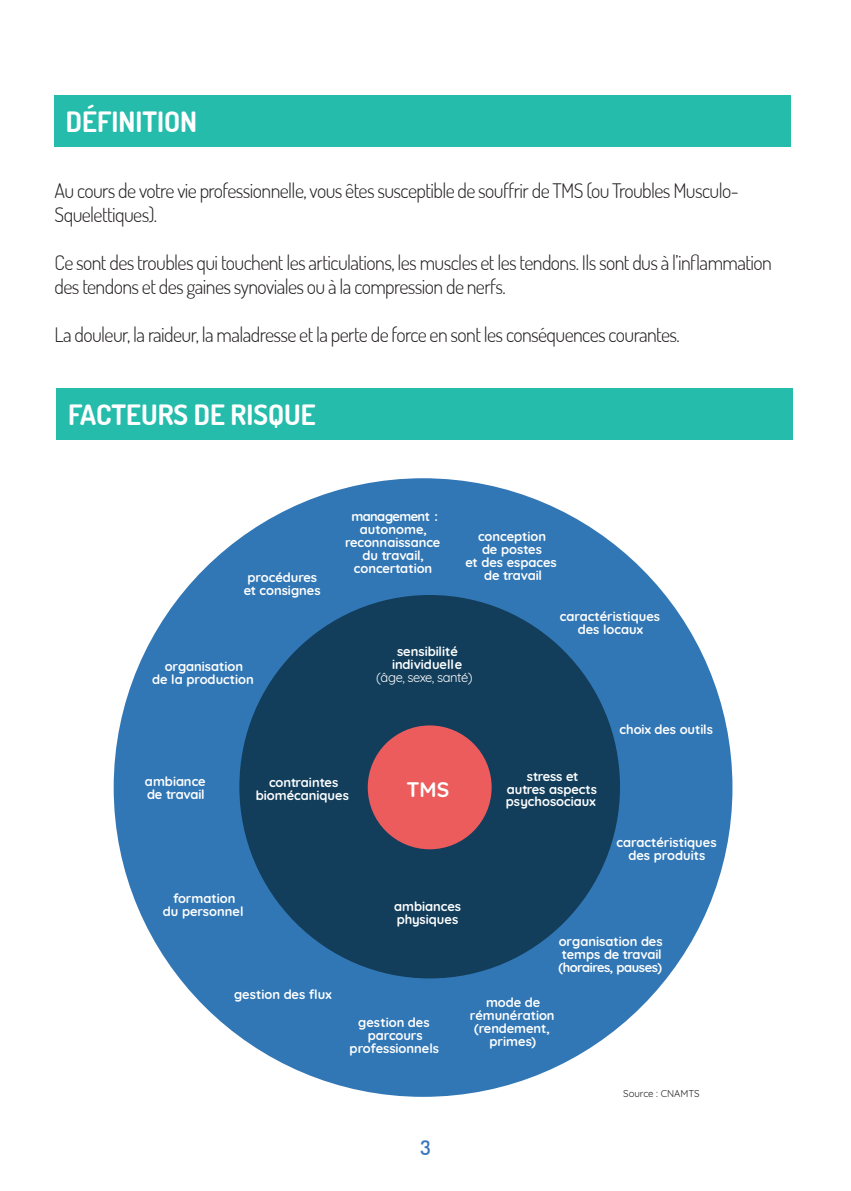
<style>
.page{position:relative;width:851px;height:1191px;background:#fff}
.page>*{position:absolute;margin:0;border:0;box-sizing:border-box;transform-origin:0 0}
.t1{font:700 28px "Dosis";color:#fff}
.t2{font:700 21px "Quicksand";color:#fff}
.t3{font:300 20px/24px "Dosis";letter-spacing:-.03em;color:#231f20}
.t4{font:600 20px "Dosis";color:#3977bc}
.t5{font:700 13px/13px "Quicksand";color:#fff;text-align:center}
.t6{font:13px "Quicksand";letter-spacing:-.03em;color:#fff}
.t7{font:9.6px "Quicksand";color:#231f20}
</style>
<div class="page">
<div style="left:55px;top:96px;width:735px;height:51px;background:#25bcac"></div>
<div style="left:57px;top:388px;width:735px;height:51px;background:#25bcac"></div>
<div style="left:114px;top:478px;width:618px;height:618px;background:#3277b5;border-radius:50%"></div>
<div style="left:239px;top:595px;width:381px;height:383px;background:#123e5c;border-radius:50%"></div>
<div style="left:367px;top:725px;width:124px;height:124px;background:#ec5c5c;border-radius:50%"></div>
<h1 class="t1" style="left:66px;top:111px;width:133px">DÉFINITION</h1>
<h3 class="t3" style="left:55px;top:181px;width:685px">Au cours de votre vie professionnelle, vous êtes susceptible de souffrir de TMS (ou Troubles Musculo-<br>Squelettiques).</h3>
<h3 class="t3" style="left:55px;top:250px;width:718px">Ce sont des troubles qui touchent les articulations, les muscles et les tendons. Ils sont dus à l’inflammation des tendons et des gaines synoviales ou à la compression de nerfs.</h3>
<h3 class="t3" style="left:55px;top:325px;width:626px">La douleur, la raideur, la maladresse et la perte de force en sont les conséquences courantes.</h3>
<h1 class="t1" style="left:68px;top:404px;width:249px">FACTEURS DE RISQUE</h1>
<p class="t5" style="left:244px;top:571px;width:78px;text-align:left">procédures et consignes</p>
<p class="t5" style="left:152px;top:661px;width:103px">organisation<br>de la production</p>
<p class="t5" style="left:345px;top:510px;width:97px">management : autonome, reconnaissance du travail, concertation</p>
<p class="t5" style="left:465px;top:531px;width:93px">conception<br>de postes<br>et des espaces de travail</p>
<p class="t5" style="left:559px;top:611px;width:102px">caractéristiques des locaux</p>
<p class="t5" style="left:392px;top:646px;width:72px">sensibilité individuelle</p>
<p class="t6" style="left:376px;top:673px;width:98px">(âge, sexe, santé)</p>
<p class="t5" style="left:619px;top:724px;width:95px">choix des outils</p>
<p class="t5" style="left:145px;top:776px;width:62px;text-align:left">ambiance de travail</p>
<p class="t5" style="left:163px;top:892px;width:82px">formation du personnel</p>
<p class="t5" style="left:256px;top:776px;width:95px">contraintes biomécaniques</p>
<p class="t5" style="left:506px;top:770px;width:93px">stress et autres aspects psychosociaux</p>
<h2 class="t2" style="left:406px;top:780px;width:44px">TMS</h2>
<p class="t5" style="left:394px;top:901px;width:68px;text-align:left">ambiances physiques</p>
<p class="t5" style="left:616px;top:836px;width:102px">caractéristiques des produits</p>
<p class="t5" style="left:558px;top:935px;width:106px;text-align:justify">organisation des temps de travail (horaires, pauses)</p>
<p class="t5" style="left:234px;top:988px;width:99px">gestion des flux</p>
<p class="t5" style="left:349px;top:1017px;width:91px">gestion des parcours professionnels</p>
<p class="t5" style="left:470px;top:996px;width:86px">mode de rémunération (rendement, primes)</p>
<h3 class="t4" style="left:420px;top:1139px;width:12px">3</h3>
<p class="t7" style="left:623px;top:1090px;width:78px">Source : CNAMTS</p>
</div>
